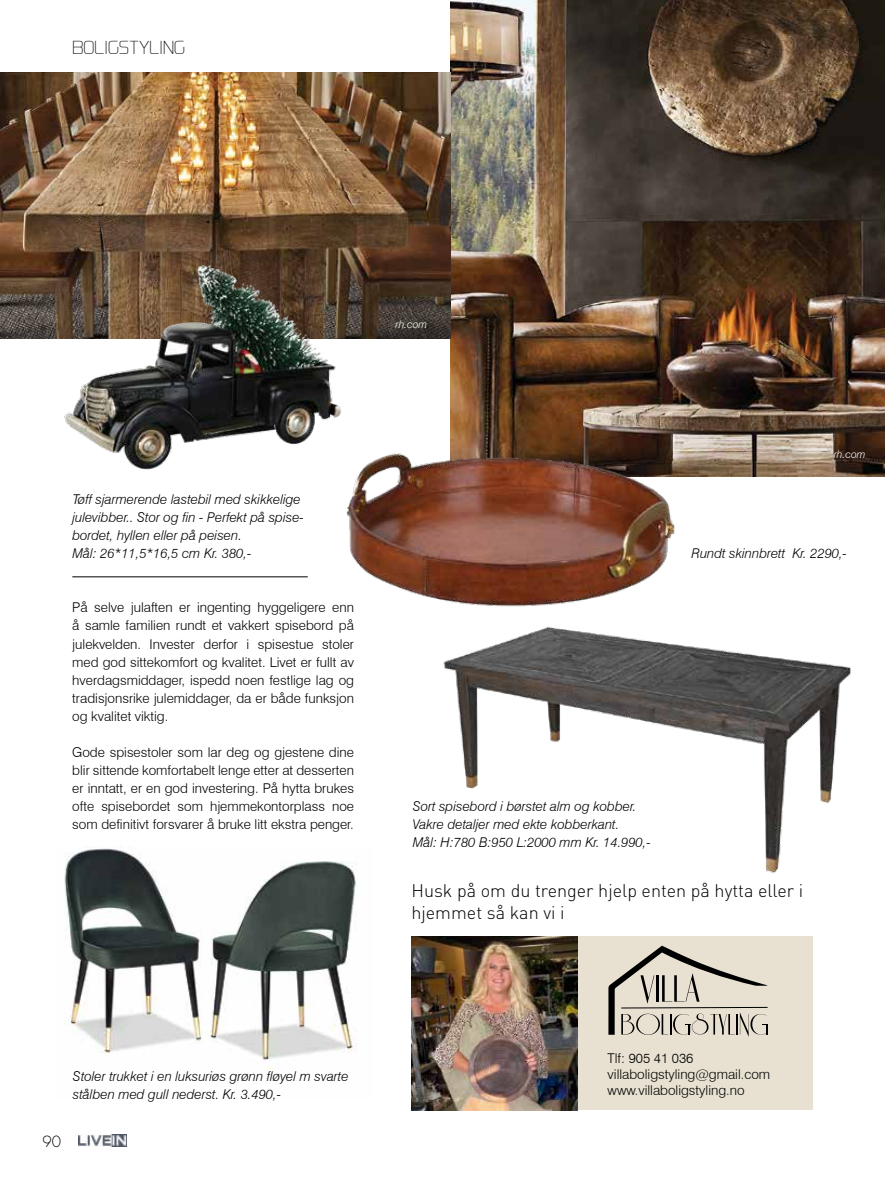
<style>
.page{position:relative;width:885px;height:1183px;background:#fff}
.page>*{position:absolute;margin:0;border:0;box-sizing:border-box;transform-origin:0 0}
.t1{font:300 18px/21.6px "DIN";color:#000}
.t2{font:100 16.5px "Sol";color:#000}
.t3{font:300 15px "Futura Std";color:#000}
.t4{font:300 13.5px/18px "Swiss 721 BT";color:#000;text-align:justify}
.t5{font:italic 300 13.5px/18px "Swiss 721 BT";color:#000}
.t6{font:italic 300 10.5px "Swiss 721 BT";color:#fff}
</style>
<div class="page">
<img style="left:411px;top:936px;width:167px;height:173px">
<div style="left:578px;top:935px;width:234px;height:174px;background:#e8e1d1"></div>
<svg style="left:608px;top:945px;width:159px;height:91px"></svg>
<img style="left:443px;top:626px;width:408px;height:247px">
<img style="left:64px;top:848px;width:293px;height:221px">
<img style="left:450px;top:0;width:434px;height:476px">
<img style="left:0;top:72px;width:450px;height:266px">
<img style="left:47px;top:243px;width:307px;height:227px">
<img style="left:319px;top:443px;width:377px;height:164px">
<hr style="left:72px;top:576px;width:236px;height:1px;background:#000">
<img style="left:78px;top:1134px;width:49px;height:11px">
<p class="t2" style="left:72px;top:37px;width:114px">BOLIGSTYLING</p>
<p class="t6" style="left:395px;top:318px;width:33px">rh.com</p>
<p class="t5" style="left:72px;top:490px;width:233px">Tøff sjarmerende lastebil med skikkelige julevibber.. Stor og fin - Perfekt på spise&shy;bordet, hyllen eller på peisen.<br>Mål: 26*11,5*16,5 cm Kr. 380,-</p>
<p class="t4" style="left:72px;top:598px;width:283px">På selve julaften er ingenting hyggeligere enn å samle familien rundt et vakkert spisebord på julekvelden. Invester derfor i spisestue stoler med god sittekomfort og kvalitet. Livet er fullt av hverdagsmiddager, ispedd noen festlige lag og tradisjonsrike julemiddager, da er både funksjon og kvalitet viktig.</p>
<p class="t4" style="left:72px;top:742px;width:283px">Gode spisestoler som lar deg og gjestene dine blir sittende komfortabelt lenge etter at desserten er inntatt, er en god investering. På hytta brukes ofte spisebordet som hjemmekontorplass noe som definitivt forsvarer å bruke litt ekstra penger.</p>
<p class="t6" style="left:833px;top:448px;width:33px">rh.com</p>
<p class="t5" style="left:691px;top:544px;width:157px">Rundt skinnbrett Kr. 2290,-</p>
<p class="t5" style="left:412px;top:796px;width:239px">Sort spisebord i børstet alm og kobber.<br>Vakre detaljer med ekte kobberkant.<br>Mål: H:780 B:950 L:2000 mm Kr. 14.990,-</p>
<h1 class="t1" style="left:411px;top:879px;width:393px">Husk på om du trenger hjelp enten på hytta eller i hjemmet så kan vi i</h1>
<p class="t5" style="left:73px;top:1066px;width:277px">Stoler trukket i en luksuriøs grønn fløyel m svarte stålben med gull nederst. Kr. 3.490,-</p>
<p class="t3" style="left:43px;top:1131px;width:20px">90</p>
<p class="t4" style="left:607px;top:1049px;width:164px;line-height:16.2px;text-align:left">Tlf: 905 41 036 villaboligstyling@gmail.com www.villaboligstyling.no</p>
</div>
